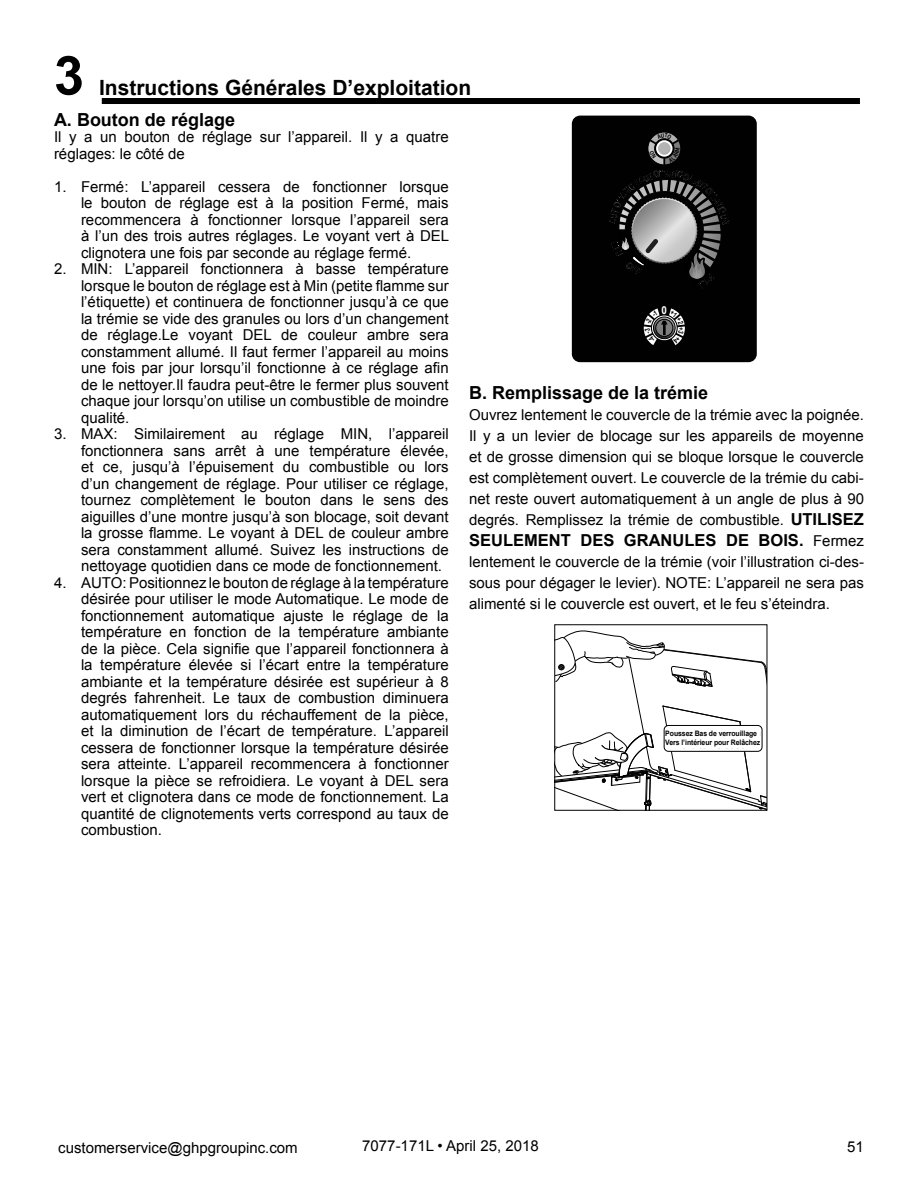
<style>
.page{position:relative;width:918px;height:1188px;background:#fff}
.page>*{position:absolute;margin:0;border:0;box-sizing:border-box;transform-origin:0 0}
.t1{font:700 54px "Arial";color:#000}
.t2{font:700 21px "Arial";color:#000}
.t3{font:700 18px "Arial";color:#000}
.t4{font:700 16.5px "Arial";color:#000}
.t5{font:15px/16.5px "Arial";color:#000;text-align:justify}
.t6{font:700 10.95px "Arial";color:#fff;scale:.9 1}
.t7{font:9.9px/11.9px "Arial";color:#000}
.t8{font:700 7.5px/9px "Arial";letter-spacing:-.01em;color:#000;scale:.92 1}
.s1{font-weight:700;font-size:16.5px}
.s2{font-weight:400;font-size:15px}
</style>
<div class="page">
<div style="left:572px;top:116px;width:185px;height:246px;background:#010101;border-radius:8px"></div>
<svg style="left:556px;top:629px;width:212px;height:182px"></svg>
<div style="left:554px;top:624px;width:213px;height:187px;border:1px solid #000"></div>
<div style="left:664px;top:725px;width:98px;height:26px;background:#fff;border-radius:4px"></div>
<div style="left:664px;top:725px;width:99px;height:27px;border:1px solid #000;border-radius:4px"></div>
<div style="left:102px;top:98px;width:758px;height:6px;background:#000"></div>
<svg style="left:644px;top:308px;width:41px;height:37px"></svg>
<svg style="left:619px;top:132px;width:102px;height:147px"></svg>
<h1 class="t1" style="left:54px;top:40px;width:32px">3</h1>
<h2 class="t2" style="left:99px;top:73px;width:374px">Instructions Générales D’exploitation</h2>
<p class="t3" style="left:54px;top:107px;width:183px">A. Bouton de réglage</p>
<p class="t5" style="left:54px;top:129px;width:396px">Il y a un bouton de réglage sur l’appareil. Il y a quatre réglages: le côté de</p>
<p class="t5" style="left:81px;top:178px;width:370px;text-indent:-27px">1. Fermé: L’appareil cessera de fonctionner lorsque le bouton de réglage est à la position Fermé, mais recommencera à fonctionner lorsque l’appareil sera à l’un des trois autres réglages. Le voyant vert à DEL clignotera une fois par seconde au réglage fermé.</p>
<p class="t5" style="left:81px;top:261px;width:369px;text-indent:-27px">2. MIN: L’appareil fonctionnera à basse température lorsque le bouton de réglage est à Min (petite flamme sur l’étiquette) et continuera de fonctionner jusqu’à ce que la trémie se vide des granules ou lors d’un changement de réglage.Le voyant DEL de couleur ambre sera constamment allumé. Il faut fermer l’appareil au moins une fois par jour lorsqu’il fonctionne à ce réglage afin de le nettoyer.Il faudra peut-être le fermer plus souvent chaque jour lorsqu’on utilise un combustible de moindre qualité.</p>
<p class="t5" style="left:81px;top:426px;width:369px;text-indent:-27px">3. MAX: Similairement au réglage MIN, l’appareil fonctionnera sans arrêt à une température élevée, et ce, jusqu’à l’épuisement du combustible ou lors d’un changement de réglage. Pour utiliser ce réglage, tournez complètement le bouton dans le sens des aiguilles d’une montre jusqu’à son blocage, soit devant la grosse flamme. Le voyant à DEL de couleur ambre sera constamment allumé. Suivez les instructions de nettoyage quotidien dans ce mode de fonctionnement.</p>
<p class="t5" style="left:81px;top:574px;width:369px;text-indent:-27px">4. AUTO: Positionnez le bouton de réglage à la température désirée pour utiliser le mode Automatique. Le mode de fonctionnement automatique ajuste le réglage de la température en fonction de la température ambiante de la pièce. Cela signifie que l’appareil fonctionnera à la température élevée si l’écart entre la température ambiante et la température désirée est supérieur à 8 degrés fahrenheit. Le taux de combustion diminuera automatiquement lors du réchauffement de la pièce, et la diminution de l’écart de température. L’appareil cessera de fonctionner lorsque la température désirée sera atteinte. L’appareil recommencera à fonctionner lorsque la pièce se refroidiera. Le voyant à DEL sera vert et clignotera dans ce mode de fonctionnement. La quantité de clignotements verts correspond au taux de combustion.</p>
<p class="t6" style="left:662px;top:303px;width:8px">0</p>
<p class="t3" style="left:469px;top:381px;width:241px">B. Remplissage de la trémie</p>
<p class="t5" style="left:469px;top:405px;width:396px;line-height:21px">Ouvrez lentement le couvercle de la trémie avec la poignée.<br>Il y a un levier de blocage sur les appareils de moyenne et de grosse dimension qui se bloque lorsque le couvercle est complètement ouvert. Le couvercle de la trémie du cabi&shy;net reste ouvert automatiquement à un angle de plus à 90 degrés. Remplissez la trémie de combustible. <span class="s1">UTILISEZ</span></p>
<p class="t4" style="left:469px;top:529px;width:396px">SEULEMENT DES GRANULES DE BOIS. <span class="s2">Fermez</span></p>
<p class="t5" style="left:469px;top:552px;width:396px;line-height:21px">lentement le couvercle de la trémie (voir l’illustration ci-des&shy;sous pour dégager le levier). NOTE: L’appareil ne sera pas alimenté si le couvercle est ouvert, et le feu s’éteindra.</p>
<p class="t7" style="left:667px;top:727px;width:95px">Push Bottom of Latch<br>Inward to Release</p>
<p class="t8" style="left:665px;top:729px;width:105px">Poussez Bas de verrouillage<br>Vers l’intérieur pour Relâchez</p>
<p class="t5" style="left:58px;top:1140px;width:241px">customerservice@ghpgroupinc.com</p>
<p class="t5" style="left:362px;top:1138px;width:178px">7077-171L • April 25, 2018</p>
<p class="t5" style="left:847px;top:1138px;width:18px">51</p>
</div>
